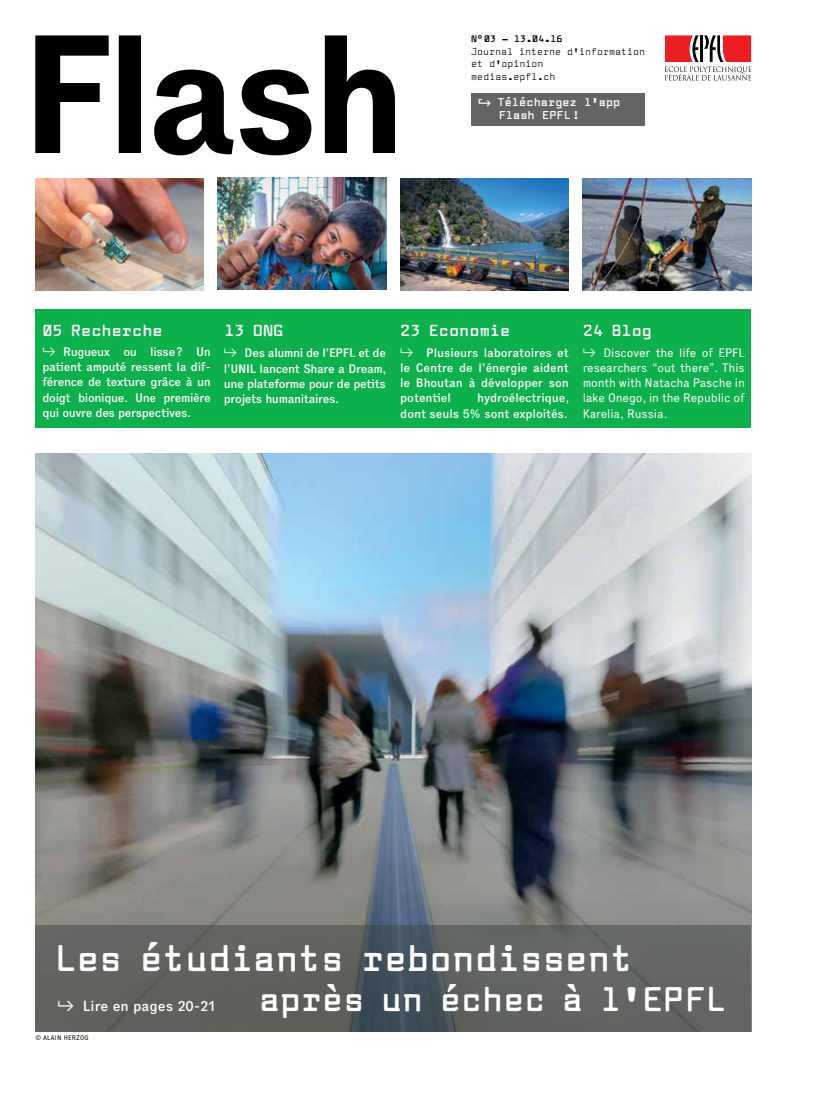
<style>
.page{position:relative;width:815px;height:1099px;background:#fff}
.page>*{position:absolute;margin:0;border:0;box-sizing:border-box;transform-origin:0 0}
.t1{font:700 36.25px "CEO";color:#fff}
.t2{font:700 33.75px "CEO";color:#fff}
.t3{font:700 15.88px "CEO";color:#fff}
.t4{font:500 14.38px "Executive 65";color:#fff}
.t5{font:500 12.25px/15.2px "Executive 65";letter-spacing:-.03em;color:#fff;text-align:justify}
.t6{font:12.25px/15.2px "Executive 55 Reg";letter-spacing:-.01em;color:#fff;text-align:justify}
.t7{font:500 12.25px/15.2px "Executive 65";letter-spacing:-.01em;color:#fff;text-align:right}
.t8{font:700 11.25px/12.5px "CEO";color:#fff}
.t9{font:9.38px/12.5px "CEO";letter-spacing:-.005em;color:#000}
.t10{font:700 9.38px "CEO";color:#000}
.t11{font:6.62px "Executive 55 Reg";letter-spacing:.025em;color:#000}
.s1{font-family:"Executive 55 Reg";font-weight:400}
</style>
<div class="page">
<img style="left:35px;top:454px;width:716px;height:471px">
<svg style="left:665px;top:35px;width:86px;height:46px"></svg>
<svg style="left:35px;top:35px;width:360px;height:120px"></svg>
<div style="left:35px;top:309px;width:716px;height:118px;background:#0db14b"></div>
<img style="left:218px;top:177px;width:168px;height:113px">
<img style="left:35px;top:178px;width:169px;height:112px">
<img style="left:583px;top:178px;width:168px;height:112px">
<img style="left:400px;top:178px;width:169px;height:112px">
<div style="left:472px;top:93px;width:173px;height:33px;background:#636466"></div>
<svg style="left:35px;top:925px;width:716px;height:106px;background:#5d615f"></svg>
<p class="t10" style="left:471px;top:34px;width:93px">N°03 – 13.04.16</p>
<p class="t9" style="left:471px;top:45px;width:175px">Journal interne d’information et d’opinion<br>medias.epfl.ch</p>
<p class="t8" style="left:499px;top:96px;width:123px;text-indent:-21px">∂ Téléchargez l’app<br>Flash EPFL!</p>
<p class="t3" style="left:42px;top:321px;width:122px">05 Recherche</p>
<p class="t3" style="left:224px;top:321px;width:61px">13 ONG</p>
<p class="t3" style="left:400px;top:321px;width:112px">23 Economie</p>
<p class="t3" style="left:583px;top:321px;width:71px">24 Blog</p>
<p class="t5" style="left:400px;top:344px;width:170px"><span class="s1">↳</span> Plusieurs laboratoires et le Centre de l’énergie aident le Bhoutan à développer son potentiel</p>
<p class="t5" style="left:42px;top:344px;width:170px"><span class="s1">↳</span> Rugueux ou lisse? Un patient amputé ressent la dif&shy;férence de texture grâce à un doigt bionique. Une première qui ouvre des perspectives.</p>
<p class="t6" style="left:583px;top:344px;width:164px">↳ Discover the life of EPFL researchers “out there”. This month with Natacha Pasche in lake Onego, in the Republic of Karelia, Russia.</p>
<p class="t5" style="left:224px;top:345px;width:164px"><span class="s1">↳</span> Des alumni de l’EPFL et de l’UNIL lancent Share a Dream, une plateforme pour de petits projets humanitaires.</p>
<p class="t7" style="left:400px;top:390px;width:171px">hydroélectrique,<br>dont seuls 5% sont exploités.</p>
<h1 class="t1" style="left:54px;top:937px;width:580px">Les étudiants rebondissent</h1>
<p class="t4" style="left:57px;top:996px;width:159px">↳ Lire en pages 20-21</p>
<h2 class="t2" style="left:259px;top:979px;width:469px">après un échec à l’EPFL</h2>
<p class="t11" style="left:35px;top:1033px;width:55px">© ALAIN HERZOG</p>
</div>
